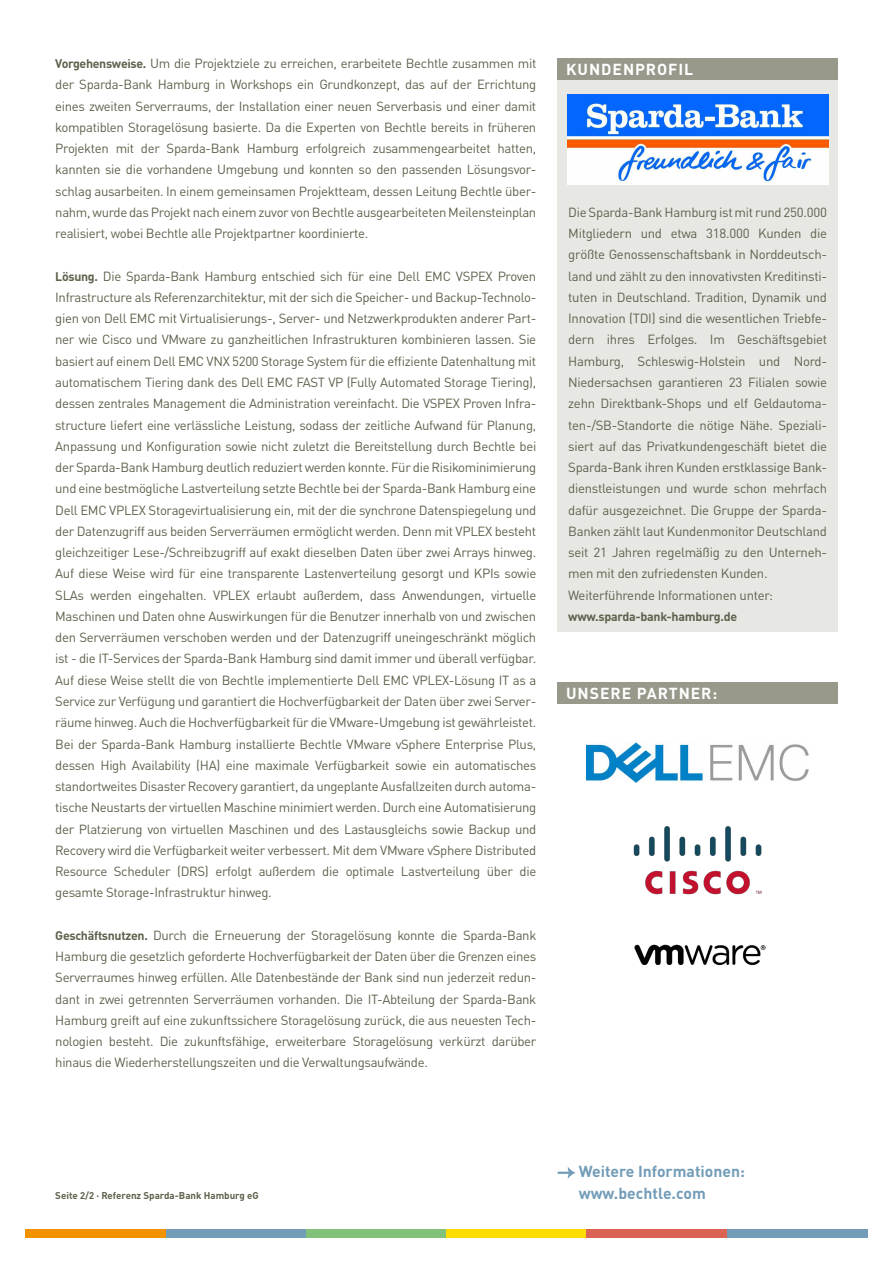
<style>
.page{position:relative;width:893px;height:1263px;background:#fff}
.page>*{position:absolute;margin:0;border:0;box-sizing:border-box;transform-origin:0 0}
.t1{font:700 15.75px/21.3px "Bechtle DIN";color:#729cb8}
.t2{font:700 15.75px "Bechtle DIN";letter-spacing:.06em;color:#fff}
.t3{font:13.2px/21.3px "Bechtle DIN";letter-spacing:-.02em;color:#60604d;text-align:justify}
.t4{font:700 12.3px "Bechtle DIN";letter-spacing:-.02em;color:#60604d}
.t5{font:700 9.75px "Bechtle DIN";color:#60604d}
.s1{font-weight:700;font-size:12.3px}
</style>
<div class="page">
<div style="left:26px;top:1229px;width:140px;height:8px;background:#f39200"></div>
<div style="left:166px;top:1229px;width:140px;height:8px;background:#729cb8"></div>
<div style="left:727px;top:1229px;width:140px;height:8px;background:#729cb8"></div>
<div style="left:306px;top:1229px;width:140px;height:8px;background:#82c17a"></div>
<div style="left:446px;top:1229px;width:141px;height:8px;background:#fd0"></div>
<div style="left:587px;top:1229px;width:140px;height:8px;background:#db6354"></div>
<svg style="left:558px;top:1167px;width:18px;height:12px"></svg>
<div style="left:558px;top:80px;width:280px;height:551px;background:#e7e7e4"></div>
<div style="left:558px;top:59px;width:280px;height:21px;background:#98988b"></div>
<img style="left:567px;top:94px;width:261px;height:91px">
<div style="left:558px;top:682px;width:280px;height:21px;background:#98988b"></div>
<img style="left:633px;top:826px;width:129px;height:69px">
<img style="left:634px;top:944px;width:132px;height:20px">
<img style="left:587px;top:743px;width:221px;height:39px">
<p class="t3" style="left:55px;top:51px;width:483px"><span class="s1">Vorgehensweise.</span> Um die Projektziele zu erreichen, erarbeitete Bechtle zusammen mit der Sparda-Bank Hamburg in Workshops ein Grundkonzept, das auf der Errichtung eines zweiten Serverraums, der Installation einer neuen Serverbasis und einer damit kompatiblen Storagelösung basierte. Da die Experten von Bechtle bereits in früheren Projekten mit der Sparda-Bank Hamburg erfolgreich zusammengearbeitet hatten, kannten sie die vorhandene Umgebung und konnten so den passenden Lösungsvor&shy;schlag ausarbeiten. In einem gemeinsamen Projektteam, dessen Leitung Bechtle über&shy;nahm, wurde das Projekt nach einem zuvor von Bechtle ausgearbeiteten Meilensteinplan realisiert, wobei Bechtle alle Projektpartner koordinierte.</p>
<p class="t3" style="left:55px;top:264px;width:483px"><span class="s1">Lösung.</span> Die Sparda-Bank Hamburg entschied sich für eine Dell EMC VSPEX Proven Infrastructure als Referenzarchitektur, mit der sich die Speicher- und Backup-Technolo&shy;gien von Dell EMC mit Virtualisierungs-, Server- und Netzwerkprodukten anderer Part&shy;ner wie Cisco und VMware zu ganzheitlichen Infrastrukturen kombinieren lassen. Sie basiert auf einem Dell EMC VNX 5200 Storage System für die effiziente Datenhaltung mit automatischem Tiering dank des Dell EMC FAST VP (Fully Automated Storage Tiering), dessen zentrales Management die Administration vereinfacht. Die VSPEX Proven Infra&shy;structure liefert eine verlässliche Leistung, sodass der zeitliche Aufwand für Planung, Anpassung und Konfiguration sowie nicht zuletzt die Bereitstellung durch Bechtle bei der Sparda-Bank Hamburg deutlich reduziert werden konnte. Für die Risikominimierung und eine bestmögliche Lastverteilung setzte Bechtle bei der Sparda-Bank Hamburg eine Dell EMC VPLEX Storagevirtualisierung ein, mit der die synchrone Datenspiegelung und der Datenzugriff aus beiden Serverräumen ermöglicht werden. Denn mit VPLEX besteht gleichzeitiger Lese-/Schreibzugriff auf exakt dieselben Daten über zwei Arrays hinweg.<br>Auf diese Weise wird für eine transparente Lastenverteilung gesorgt und KPIs sowie SLAs werden eingehalten. VPLEX erlaubt außerdem, dass Anwendungen, virtuelle Maschinen und Daten ohne Auswirkungen für die Benutzer innerhalb von und zwischen den Serverräumen verschoben werden und der Datenzugriff uneingeschränkt möglich ist - die IT-Services der Sparda-Bank Hamburg sind damit immer und überall verfügbar.<br>Auf diese Weise stellt die von Bechtle implementierte Dell EMC VPLEX-Lösung IT as a Service zur Verfügung und garantiert die Hochverfügbarkeit der Daten über zwei Server&shy;räume hinweg. Auch die Hochverfügbarkeit für die VMware-Umgebung ist gewährleistet.<br>Bei der Sparda-Bank Hamburg installierte Bechtle VMware vSphere Enterprise Plus, dessen High Availability (HA) eine maximale Verfügbarkeit sowie ein automatisches standortweites Disaster Recovery garantiert, da ungeplante Ausfallzeiten durch automa&shy;tische Neustarts der virtuellen Maschine minimiert werden. Durch eine Automatisierung der Platzierung von virtuellen Maschinen und des Lastausgleichs sowie Backup und Recovery wird die Verfügbarkeit weiter verbessert. Mit dem VMware vSphere Distributed Resource Scheduler (DRS) erfolgt außerdem die optimale Lastverteilung über die gesamte Storage-Infrastruktur hinweg.</p>
<p class="t3" style="left:55px;top:923px;width:483px"><span class="s1">Geschäftsnutzen.</span> Durch die Erneuerung der Storagelösung konnte die Sparda-Bank Hamburg die gesetzlich geforderte Hochverfügbarkeit der Daten über die Grenzen eines Serverraumes hinweg erfüllen. Alle Datenbestände der Bank sind nun jederzeit redun&shy;dant in zwei getrennten Serverräumen vorhanden. Die IT-Abteilung der Sparda-Bank Hamburg greift auf eine zukunftssichere Storagelösung zurück, die aus neuesten Tech&shy;nologien besteht. Die zukunftsfähige, erweiterbare Storagelösung verkürzt darüber hinaus die Wiederherstellungszeiten und die Verwaltungsaufwände.</p>
<p class="t2" style="left:566px;top:57px;width:129px">KUNDENPROFIL</p>
<p class="t3" style="left:568px;top:200px;width:260px;text-align:left">Die Sparda-Bank Hamburg ist mit rund 250.000<br>Mitgliedern und etwa 318.000 Kunden die größte Genossenschaftsbank in Norddeutsch&shy;land und zählt zu den innovativsten Kreditinsti&shy;tuten in Deutschland. Tradition, Dynamik und Innovation (TDI) sind die wesentlichen Triebfe&shy;dern ihres Erfolges. Im Geschäftsgebiet Hamburg, Schleswig-Holstein und Nord-Niedersachsen garantieren 23 Filialen sowie zehn Direktbank-Shops und elf Geldautoma&shy;ten-/SB-Standorte die nötige Nähe. Speziali&shy;siert auf das Privatkundengeschäft bietet die Sparda-Bank ihren Kunden erstklassige Bank&shy;dienstleistungen und wurde schon mehrfach dafür ausgezeichnet. Die Gruppe der Sparda-Banken zählt laut Kundenmonitor Deutschland seit 21 Jahren regelmäßig zu den Unterneh&shy;men mit den zufriedensten Kunden.<br>Weiterführende Informationen unter:</p>
<p class="t4" style="left:568px;top:606px;width:171px">www.sparda-bank-hamburg.de</p>
<p class="t2" style="left:566px;top:680px;width:153px">UNSERE PARTNER:</p>
<p class="t5" style="left:55px;top:1187px;width:205px">Seite 2/2 · Referenz Sparda-Bank Hamburg eG</p>
<p class="t1" style="left:579px;top:1159px;width:168px">Weitere Informationen: www.bechtle.com</p>
</div>
